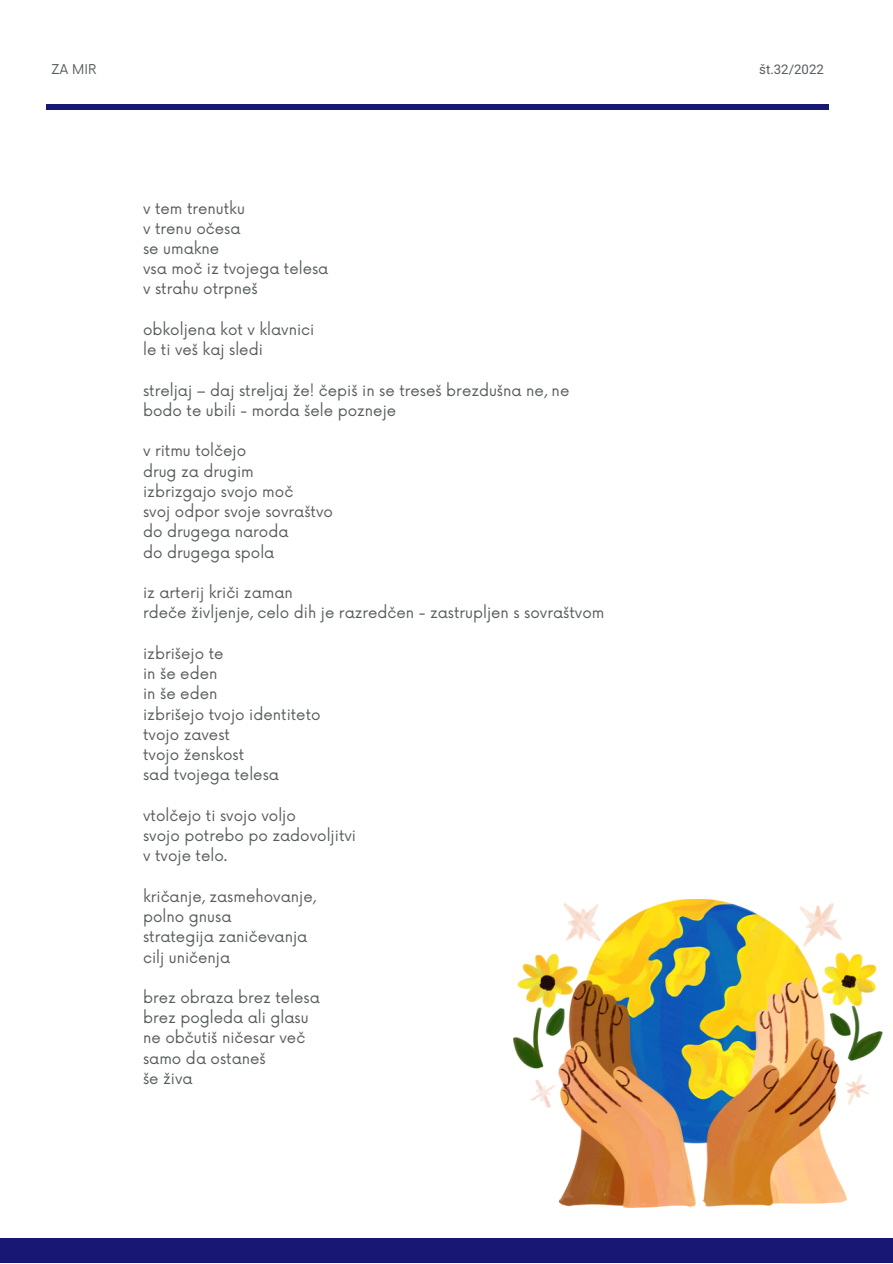
<style>
.page{position:relative;width:893px;height:1264px;background:#fff}
.page>*{position:absolute;margin:0;border:0;box-sizing:border-box;transform-origin:0 0}
.t1{font:15px/20.2px "Now";color:#565b5b}
.t2{font:13.2px "Araboto";color:#565b5b}
.t3{font:13.2px "Now";color:#565b5b}
</style>
<div class="page">
<div style="left:0;top:1237px;width:892px;height:25px;background:#181774"></div>
<div style="left:46px;top:104px;width:782px;height:6px;background:#181774"></div>
<img style="left:513px;top:899px;width:369px;height:308px">
<p class="t3" style="left:51px;top:62px;width:47px">ZA MIR</p>
<p class="t2" style="left:759px;top:61px;width:66px">št.32/2022</p>
<p class="t1" style="left:143px;top:199px;width:187px">v tem trenutku<br>v trenu očesa<br>se umakne<br>vsa moč iz tvojega telesa v strahu otrpneš</p>
<p class="t1" style="left:143px;top:320px;width:173px">obkoljena kot v klavnici le ti veš kaj sledi</p>
<p class="t1" style="left:143px;top:381px;width:428px">streljaj – daj streljaj že! čepiš in se treseš brezdušna ne, ne bodo te ubili - morda šele pozneje</p>
<p class="t1" style="left:143px;top:441px;width:191px">v ritmu tolčejo<br>drug za drugim<br>izbrizgajo svojo moč<br>svoj odpor svoje sovraštvo do drugega naroda<br>do drugega spola</p>
<p class="t1" style="left:143px;top:583px;width:463px">iz arterij kriči zaman<br>rdeče življenje, celo dih je razredčen - zastrupljen s sovraštvom</p>
<p class="t1" style="left:143px;top:644px;width:179px">izbrišejo te<br>in še eden<br>in še eden<br>izbrišejo tvojo identiteto tvojo zavest<br>tvojo ženskost<br>sad tvojega telesa</p>
<p class="t1" style="left:143px;top:806px;width:214px">vtolčejo ti svojo voljo<br>svojo potrebo po zadovoljitvi v tvoje telo.</p>
<p class="t1" style="left:143px;top:887px;width:174px">kričanje, zasmehovanje, polno gnusa<br>strategija zaničevanja cilj uničenja</p>
<p class="t1" style="left:143px;top:988px;width:178px">brez obraza brez telesa brez pogleda ali glasu ne občutiš ničesar več samo da ostaneš<br>še živa</p>
</div>
